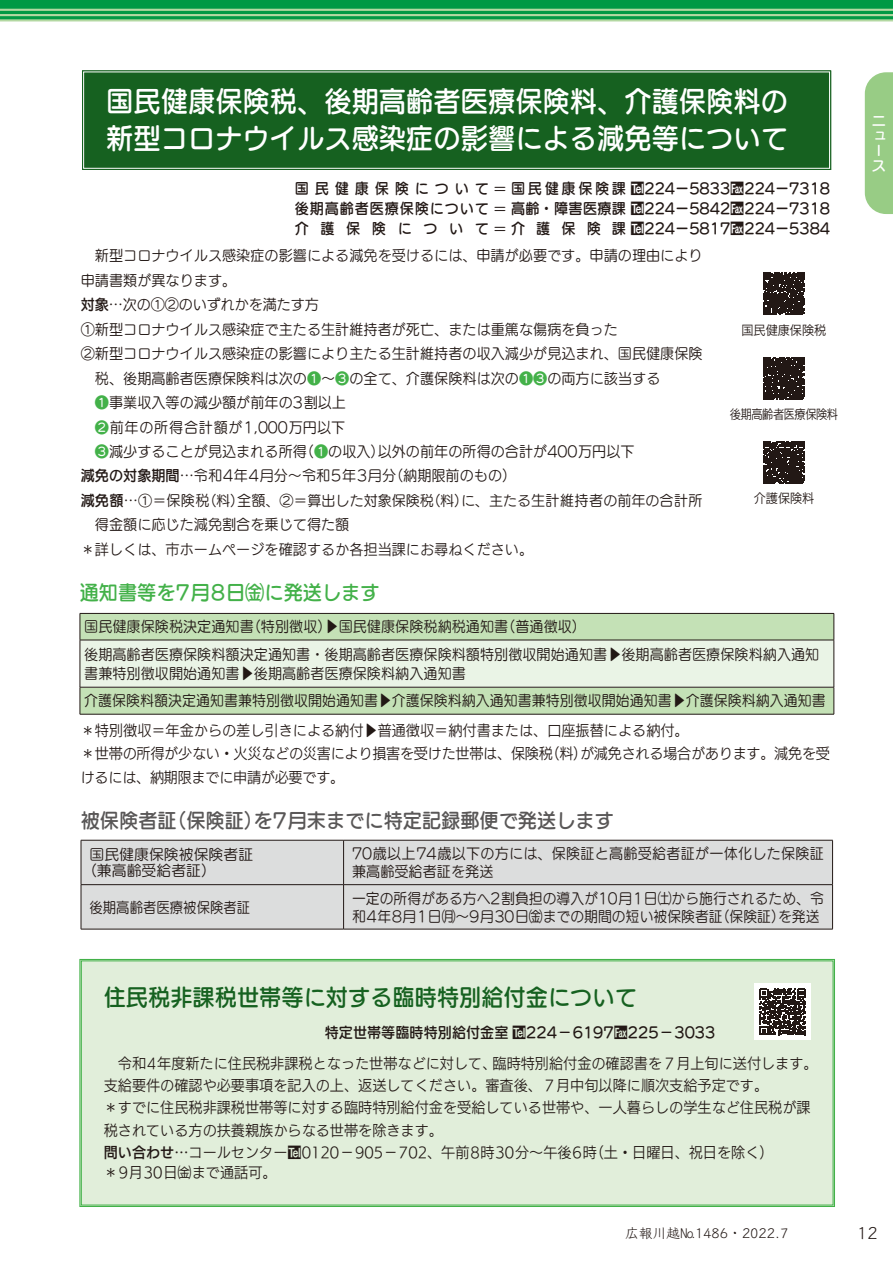
<style>
.page{position:relative;width:893px;height:1263px;background:#fff}
.page>*{position:absolute;margin:0;border:0;box-sizing:border-box;transform-origin:0 0}
.t1{font:28.65px/36.8px "UD Marugo Small Pr 6 DB";color:#fff;scale:.95 1}
.t2{font:23.4px "UD Marugo Small Pr 6 DB";color:#166120;scale:.95 1}
.t3{font:20.25px "UD Marugo Small Pr 6 DB";color:#595757;scale:.95 1}
.t4{font:20.25px "UD Marugo Small Pr 6 DB";color:#43b149;scale:.95 1}
.t5{font:16.95px "Klee Pro M";color:#221815}
.t6{font:14.85px/18px "UD Marugo Small Pr 6 M";color:#221815;scale:.95 1}
.t7{font:14.85px/22.4px "UD Kakugo Small Pr 6 R";color:#221815;scale:.95 1}
.t8{font:14.85px/20.2px "UD Marugo Small Pr 6 DB";color:#221815;text-align:justify;scale:.95 1}
.t9{font:14.85px "UD Marugo Small Pr 6 M";color:#221815;scale:.93 1}
.t10{font:14.85px/23.4px "UD Kakugo Small Pr 6 R";letter-spacing:-.02em;color:#221815;scale:.95 1}
.t11{font:14.85px "UD Marugo Small Pr 6 M";letter-spacing:.06em;color:#221815;scale:.95 1}
.t12{font:14.85px/15.9px "UD Marugo Small Pr 6 M";color:#221815}
.t13{font:14.85px "UD Marugo Small Pr 6 M";letter-spacing:.05em;color:#221815;scale:.95 1}
.t14{font:14.85px "UD Marugo Small Pr 6 M";color:#221815;scale:.9 1}
.t15{font:14.85px/14.9px "UD Marugo Small Pr 6 DB";color:#fff}
.t16{font:14.4px "UD Marugo Small Pr 6 M";letter-spacing:-.005em;color:#221815}
.t17{font:13.8px "Klee Pro M";color:#221815}
.t18{font:12.75px "UD Kakugo Small Pr 6 R";color:#221815;scale:.95 1}
.t19{font:12.75px "UD Kakugo Small Pr 6 R";letter-spacing:-.04em;color:#221815;scale:.88 1}
.s1{font-family:"UD Marugo Small Pr 6 M";font-size:15.9px}
.s2{font-family:"FOT Kigou Tsushin A"}
.s3{font-family:"UD Marugo Small Pr 6 DB"}
.s4{color:#43b149}
.s5{font-size:14.4px}
.s6{font-size:14.7px}
.s7{font-size:14.85px}
.s8{font-size:14.55px}
.s9{font-family:"UD Marugo Large Pr 6 M"}
.s10{font-family:"UD Kakugo Small Pr 6 DB"}
</style>
<div class="page">
<div style="left:865px;top:72px;width:28px;height:142px;background:#98cc85"></div>
<div style="left:82px;top:841px;width:750px;height:88px;background:#dcdddd"></div>
<hr style="left:81px;top:840px;width:263px;height:1px;background:#221815">
<hr style="left:81px;top:840px;width:1px;height:44px;background:#221815">
<hr style="left:344px;top:840px;width:489px;height:1px;background:#221815">
<hr style="left:81px;top:884px;width:263px;height:1px;background:#221815">
<hr style="left:81px;top:885px;width:1px;height:44px;background:#221815">
<hr style="left:344px;top:884px;width:489px;height:1px;background:#221815">
<hr style="left:81px;top:929px;width:263px;height:1px;background:#221815">
<hr style="left:344px;top:929px;width:489px;height:1px;background:#221815">
<hr style="left:343px;top:840px;width:1px;height:44px;background:#221815">
<hr style="left:832px;top:840px;width:1px;height:44px;background:#221815">
<hr style="left:343px;top:885px;width:1px;height:44px;background:#221815">
<hr style="left:832px;top:885px;width:1px;height:44px;background:#221815">
<div style="left:81px;top:614px;width:753px;height:100px;background:#c4e1b6"></div>
<div style="left:80px;top:640px;width:754px;height:47px;background:#eaf4e6"></div>
<hr style="left:80px;top:613px;width:754px;height:1px;background:#221815">
<svg style="left:80px;top:614px;width:1px;height:26px"></svg>
<hr style="left:80px;top:640px;width:754px;height:1px;background:#221815">
<hr style="left:80px;top:640px;width:1px;height:47px;background:#221815">
<hr style="left:80px;top:687px;width:754px;height:1px;background:#221815">
<svg style="left:80px;top:687px;width:1px;height:27px"></svg>
<hr style="left:80px;top:714px;width:754px;height:1px;background:#221815">
<svg style="left:834px;top:614px;width:1px;height:26px"></svg>
<hr style="left:834px;top:640px;width:1px;height:47px;background:#221815">
<svg style="left:834px;top:687px;width:1px;height:27px"></svg>
<div style="left:763px;top:273px;width:42px;height:41px;background:#221815"></div>
<div style="left:763px;top:358px;width:42px;height:41px;background:#221815"></div>
<svg style="left:763px;top:442px;width:42px;height:42px;background:#312825"></svg>
<div style="left:82px;top:70px;width:750px;height:100px;background:#166120"></div>
<div style="left:83px;top:72px;width:747px;height:97px;border:1px solid #fff"></div>
<div style="left:0;top:0;width:893px;height:20px;background:#094"></div>
<hr style="left:0;top:9px;width:893px;height:2px;background:#b3d8a2">
<hr style="left:0;top:14px;width:893px;height:2px;background:#b3d8a2">
<hr style="left:0;top:19px;width:893px;height:2px;background:#b3d8a2">
<div style="left:79px;top:958px;width:756px;height:249px;background:#e1eeda"></div>
<div style="left:754px;top:984px;width:57px;height:56px;background:#fff"></div>
<svg style="left:759px;top:989px;width:47px;height:46px"></svg>
<h1 class="t1" style="left:106px;top:84px;width:719px">国民健康保険税、後期高齢者医療保険料、介護保険料の新型コロナウイルス感染症の影響による減免等について</h1>
<p class="t8" style="left:295px;top:179px;width:565px">国民健康保険について<span class="s1">＝</span>国民健康保険課 <span class="s2">L</span>224ー5833<span class="s2">O</span>224ー7318後期高齢者医療保険について<span class="s1">＝</span>高齢・障害医療課 <span class="s2">L</span>224ー5842<span class="s2">O</span>224ー7318介 護 保 険 に つ い て<span class="s1">＝</span>介 護 保 険 課 <span class="s2">L</span>224ー5817<span class="s2">O</span>224ー5384</p>
<p class="t6" style="left:81px;top:247px;width:656px">　新型コロナウイルス感染症の影響による減免を受けるには、申請が必要です。申請の理由により</p>
<p class="t6" style="left:81px;top:272px;width:165px">申請書類が異なります。</p>
<p class="t6" style="left:81px;top:296px;width:252px"><span class="s3">対象</span>…次の①②のいずれかを満たす方</p>
<p class="t6" style="left:81px;top:321px;width:567px">①新型コロナウイルス感染症で主たる生計維持者が死亡、または重篤な傷病を負った</p>
<p class="t6" style="left:81px;top:345px;width:656px">②新型コロナウイルス感染症の影響により主たる生計維持者の収入減少が見込まれ、国民健康保険</p>
<p class="t6" style="left:95px;top:369px;width:597px">税、後期高齢者医療保険料は次の<span class="s4">❶</span>～<span class="s4">❸</span>の全て、介護保険料は次の<span class="s4">❶❸</span>の両方に該当する</p>
<p class="t6" style="left:95px;top:394px;width:266px"><span class="s4">❶</span>事業収入等の減少額が前年の3割以上</p>
<p class="t13" style="left:95px;top:419px;width:265px"><span class="s4">❷</span>前年の所得合計額が1,000万円以下</p>
<p class="t6" style="left:378px;top:443px;width:272px">以外の前年の所得の合計が400万円以下</p>
<p class="t6" style="left:95px;top:443px;width:225px"><span class="s4">❸</span>減少することが見込まれる所得</p>
<p class="t6" style="left:300px;top:443px;width:91px">（<span class="s4">❶</span>の収入）</p>
<p class="t6" style="left:389px;top:467px;width:135px">（納期限前のもの(</p>
<p class="t11" style="left:81px;top:468px;width:333px"><span class="s3">減免の対象期間</span>…令和4年4月分～令和5年3月分</p>
<p class="t6" style="left:95px;top:488px;width:269px;line-height:24.5px;text-indent:-14px"><span class="s3">減免額</span>…<span class="s5">①＝</span>保険税<br><span class="s6">得金額</span>に応じた減免割合を乗じて得た額</p>
<p class="t7" style="left:81px;top:538px;width:478px">＊詳しくは、市ホームページを確認するか各担当課にお尋ねください。</p>
<p class="t16" style="left:237px;top:492px;width:198px"><span class="s7">全額</span>、②＝算出した<span class="s8">対象保険税</span></p>
<p class="t16" style="left:202px;top:492px;width:43px">（料）</p>
<p class="t16" style="left:427px;top:492px;width:278px">（料に）、主たる<span class="s7">生計維持者</span>の<span class="s6">前年</span>の<span class="s6">合計所</span></p>
<h3 class="t4" style="left:80px;top:581px;width:317px">通知書等を7月8日㈮に発送します</h3>
<p class="t18" style="left:741px;top:323px;width:91px">国民健康保険税</p>
<p class="t19" style="left:730px;top:407px;width:124px">後期高齢者医療保険料</p>
<p class="t18" style="left:754px;top:492px;width:65px">介護保険料</p>
<p class="t6" style="left:247px;top:618px;width:277px">（特別徴収）▶国民健康保険税納税通知書</p>
<p class="t6" style="left:501px;top:618px;width:91px">（普通徴収(</p>
<p class="t6" style="left:84px;top:614px;width:775px;line-height:27.3px">国民健康保険税決定通知書<br>後期高齢者医療保険料額決定通知書・後期高齢者医療保険料額特別徴収開始通知書▶後期高齢者医療保険料納入通知</p>
<p class="t6" style="left:84px;top:660px;width:782px;line-height:27.5px">書兼特別徴収開始通知書▶後期高齢者医療保険料納入通知書<br>介護保険料額決定通知書兼特別徴収開始通知書▶介護保険料納入通知書兼特別徴収開始通知書▶介護保険料納入通知書</p>
<p class="t7" style="left:546px;top:719px;width:301px;line-height:23.4px;text-indent:-465px">＊特別徴収＝年金からの差し引きによる納付<span class="s9">▶</span>普通徴収＝納付書または、口座振替による納付。<br>（料が減免される場合があります。減免を受</p>
<p class="t10" style="left:81px;top:742px;width:498px">＊世帯の所得が少ない・火災などの災害により損害を受けた世帯は、保険税けるには、納期限までに申請が必要です。</p>
<p class="t7" style="left:573px;top:743px;width:16px">）</p>
<h3 class="t3" style="left:167px;top:809px;width:472px">（保険証を） 7月末までに特定記録郵便で発送します</h3>
<h3 class="t3" style="left:81px;top:809px;width:102px">被保険者証</h3>
<p class="t12" style="left:82px;top:847px;width:173px;text-indent:7px">国民健康保険被保険者証（兼高齢受給者証(</p>
<p class="t6" style="left:352px;top:845px;width:498px">70歳以上74歳以下の方には、保険証と高齢受給者証が一体化した保険証兼高齢受給者証を発送</p>
<p class="t9" style="left:352px;top:890px;width:509px">一定の所得がある方へ2割負担の導入が10月1日㈯から施行されるため、令</p>
<p class="t14" style="left:90px;top:899px;width:180px">後期高齢者医療被保険者証</p>
<p class="t9" style="left:352px;top:908px;width:400px">和4年8月1日㈪～9月30日㈮までの期間の短い被保険者証</p>
<p class="t9" style="left:716px;top:908px;width:76px">（保険証）</p>
<p class="t9" style="left:778px;top:908px;width:46px">を発送</p>
<p class="t15" style="left:871px;top:114px;width:15px">ニュース</p>
<h2 class="t2" style="left:104px;top:984px;width:563px">住民税非課税世帯等に対する臨時特別給付金について</h2>
<p class="t8" style="left:325px;top:1023px;width:413px">特定世帯等臨時特別給付金室 <span class="s2">L</span>224－6197<span class="s2">O</span>225－3033</p>
<p class="t7" style="left:493px;top:1052px;width:344px">臨時特別給付金の確認書を７月上旬に送付します。</p>
<p class="t7" style="left:104px;top:1052px;width:746px">　令和4年度新たに住民税非課税となった世帯などに対して、<br>支給要件の確認や必要事項を記入の上、返送してください。審査後、７月中旬以降に順次支給予定です。<br>＊すでに住民税非課税世帯等に対する臨時特別給付金を受給している世帯や、一人暮らしの学生など住民税が課税されている方の扶養親族からなる世帯を除きます。<br><span class="s10">問い合わせ</span>…コールセンター<span class="s2">L</span>0120－905－702、午前8時30分～午後6 （時土・日曜日、祝日を除く(</p>
<p class="t7" style="left:104px;top:1162px;width:183px">＊9月30日㈮まで通話可。</p>
<p class="t17" style="left:625px;top:1224px;width:165px">広報川越№1486・2022.7</p>
<p class="t5" style="left:857px;top:1222px;width:22px">12</p>
</div>
